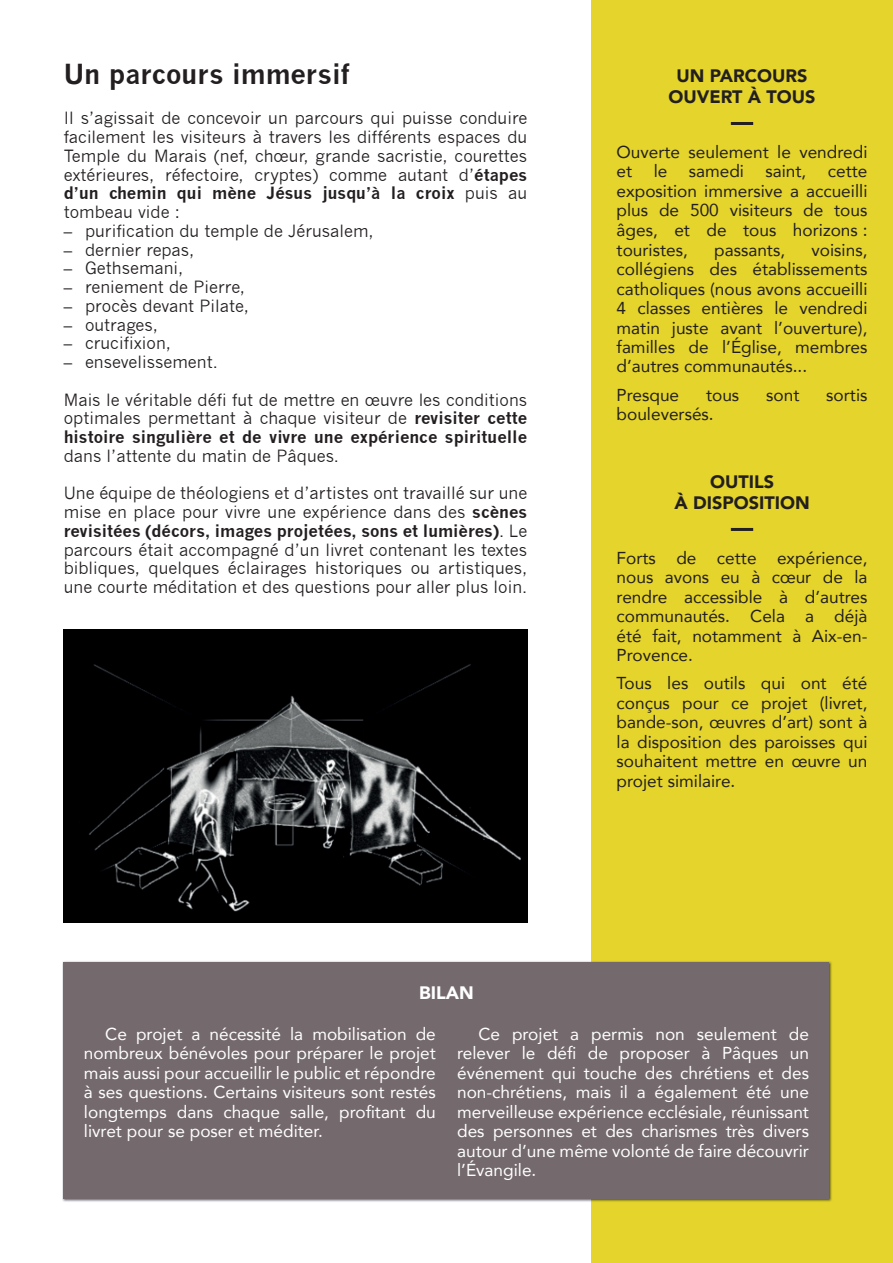
<style>
.page{position:relative;width:893px;height:1263px;background:#fff}
.page>*{position:absolute;margin:0;border:0;box-sizing:border-box;transform-origin:0 0}
.t1{font:700 27px "News Gothic";color:#231f20}
.t2{font:900 18px/21.6px "Avenir";color:#231f20;text-align:center}
.t3{font:900 18px "Avenir";color:#fff}
.t4{font:17.25px/19.5px "Avenir";color:#231f20;text-align:justify}
.t5{font:17.25px/19.5px "Avenir";color:#fff;text-align:justify}
.t6{font:16.5px/18.8px "News Gothic";color:#231f20;text-align:justify}
.s1{font-weight:700}
</style>
<div class="page">
<div style="left:591px;top:0;width:302px;height:1263px;background:#e4d42b"></div>
<img style="left:62px;top:961px;width:770px;height:241px">
<div style="left:64px;top:962px;width:765px;height:237px;background:#746a6e"></div>
<hr style="left:731px;top:528px;width:22px;height:3px;background:#231f20">
<hr style="left:731px;top:122px;width:22px;height:3px;background:#231f20">
<img style="left:64px;top:629px;width:463px;height:293px">
<h1 class="t1" style="left:64px;top:58px;width:288px">Un parcours immersif</h1>
<p class="t6" style="left:64px;top:109px;width:465px">Il s’agissait de concevoir un parcours qui puisse conduire facilement les visiteurs à travers les différents espaces du Temple du Marais (nef, chœur, grande sacristie, courettes extérieures, réfectoire, cryptes) comme autant d’<span class="s1">étapes d’un chemin qui mène Jésus jusqu’à la croix</span> puis au tombeau vide :</p>
<p class="t6" style="left:64px;top:222px;width:311px">– purification du temple de Jérusalem,</p>
<p class="t6" style="left:64px;top:240px;width:132px">– dernier repas,</p>
<p class="t6" style="left:64px;top:259px;width:121px">– Gethsemani,</p>
<p class="t6" style="left:64px;top:278px;width:183px">– reniement de Pierre,</p>
<p class="t6" style="left:64px;top:297px;width:187px">– procès devant Pilate,</p>
<p class="t6" style="left:64px;top:315px;width:96px">– outrages,</p>
<p class="t6" style="left:64px;top:334px;width:109px">– crucifixion,</p>
<p class="t6" style="left:64px;top:353px;width:156px">– ensevelissement.</p>
<p class="t6" style="left:64px;top:390px;width:465px">Mais le véritable défi fut de mettre en œuvre les conditions optimales permettant à chaque visiteur de <span class="s1">revisiter cette histoire singulière et de vivre une expérience spirituelle</span></p>
<p class="t6" style="left:64px;top:446px;width:277px">dans l’attente du matin de Pâques.</p>
<p class="t6" style="left:64px;top:484px;width:465px">Une équipe de théologiens et d’artistes ont travaillé sur une mise en place pour vivre une expérience dans des <span class="s1">scènes revisitées (décors, images projetées, sons et lumières)</span>. Le parcours était accompagné d’un livret contenant les textes bibliques, quelques éclairages historiques ou artistiques, une courte méditation et des questions pour aller plus loin.</p>
<p class="t3" style="left:419px;top:977px;width:56px">BILAN</p>
<p class="t2" style="left:668px;top:64px;width:148px">UN PARCOURS<br>OUVERT À TOUS</p>
<p class="t4" style="left:617px;top:142px;width:252px">Ouverte seulement le vendredi et le samedi saint, cette exposition immersive a accueilli plus de 500 visiteurs de tous âges, et de tous horizons : touristes,</p>
<p class="t4" style="left:617px;top:239px;width:252px;text-indent:195px">voisins, collégiens des établissements catholiques (nous avons accueilli 4 classes entières le vendredi matin juste avant l’ouverture), familles de l’Église, membres d’autres communautés...</p>
<p class="t4" style="left:617px;top:384px;width:64px">Presque</p>
<p class="t4" style="left:706px;top:384px;width:35px">tous</p>
<p class="t4" style="left:766px;top:384px;width:35px">sont</p>
<p class="t4" style="left:826px;top:384px;width:43px">sortis</p>
<p class="t4" style="left:617px;top:404px;width:99px">bouleversés.</p>
<p class="t4" style="left:714px;top:239px;width:72px">passants,</p>
<p class="t2" style="left:674px;top:470px;width:137px">OUTILS<br>À DISPOSITION</p>
<p class="t4" style="left:617px;top:548px;width:252px">Forts de cette expérience, nous avons eu à cœur de la rendre accessible à d’autres communautés. Cela a déjà été fait, notamment à Aix-en-Provence.</p>
<p class="t4" style="left:617px;top:673px;width:252px">Tous les outils qui ont été conçus pour ce projet (livret, bande-son, œuvres d’art) sont à la disposition des paroisses qui souhaitent mettre en œuvre un projet similaire.</p>
<p class="t5" style="left:84px;top:1024px;width:353px;text-indent:21px">Ce projet a nécessité la mobili sation de nombreux bénévoles pour préparer le projet mais aussi pour accueillir le public et répondre à ses questions. Certains visiteurs sont restés longtemps dans chaque salle, profitant du livret pour se poser et méditer.</p>
<p class="t5" style="left:457px;top:1024px;width:353px;text-indent:21px">Ce projet a permis non seulement de relever le défi de proposer à Pâques un événement qui touche des chrétiens et des non-chrétiens, mais il a également été une merveilleuse expérience ecclésiale, réunissant des personnes et des charismes très divers autour d’une même volonté de faire découvrir l’Évangile.</p>
</div>
